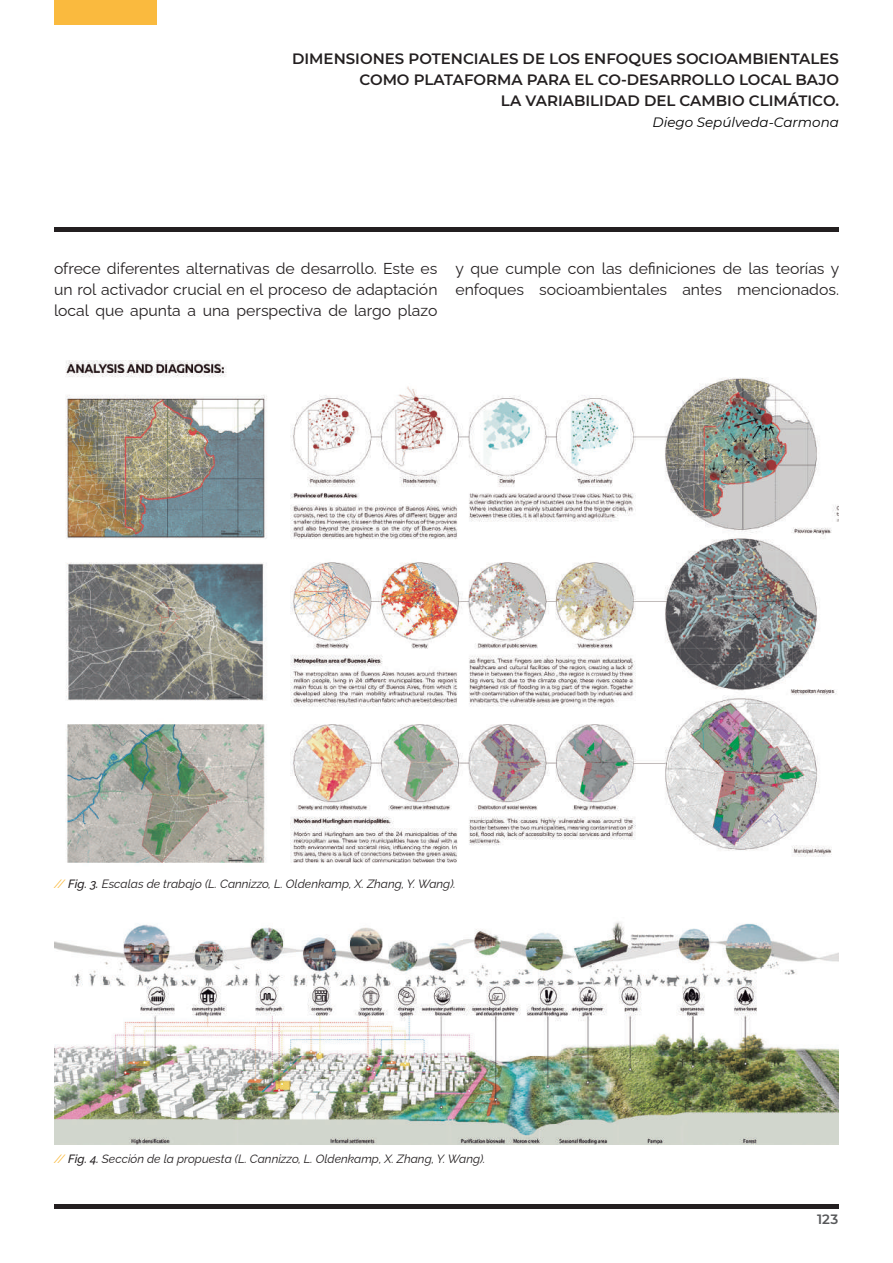
<style>
.page{position:relative;width:893px;height:1263px;background:#fff}
.page>*{position:absolute;margin:0;border:0;box-sizing:border-box;transform-origin:0 0}
.t1{font:15.75px/21px "Raleway";color:#231f20;text-align:justify}
.t2{font:600 15px/21px "Montserrat";color:#231f20;text-align:right}
.t3{font:italic 13.5px "Montserrat";color:#000001}
.t4{font:600 13.5px "Montserrat";color:#57585a}
.t5{font:italic 12px "Raleway";color:#231f20}
.s1{color:#faba3e}
.s2{font-weight:500}
</style>
<div class="page">
<div style="left:54px;top:0;width:103px;height:24px;background:#faba3e"></div>
<hr style="left:54px;top:1205px;width:785px;height:4px;background:#231f20">
<hr style="left:54px;top:227px;width:785px;height:4px;background:#231f20">
<img style="left:65px;top:361px;width:774px;height:502px">
<img style="left:54px;top:922px;width:785px;height:222px">
<p class="t2" style="left:292px;top:48px;width:548px">DIMENSIONES POTENCIALES DE LOS ENFOQUES SOCIOAMBIENTALES<br>COMO PLATAFORMA PARA EL CO-DESARROLLO LOCAL BAJO<br>LA VARIABILIDAD DEL CAMBIO CLIMÁTICO.</p>
<p class="t3" style="left:653px;top:113px;width:188px">Diego Sepúlveda-Carmona</p>
<p class="t1" style="left:54px;top:257px;width:385px">ofrece diferentes alternativas de desarrollo. Este es un rol activador crucial en el proceso de adaptación local que apunta a una perspectiva de largo plazo</p>
<p class="t1" style="left:455px;top:257px;width:385px">y que cumple con las definiciones de las teorías y enfoques socioambientales antes mencionados.</p>
<p class="t5" style="left:54px;top:874px;width:403px"><span class="s1">//</span> <span class="s2">Fig. 3.</span> Escalas de trabajo (L. Cannizzo, L. Oldenkamp, X. Zhang, Y. Wang).</p>
<p class="t5" style="left:54px;top:1149px;width:433px"><span class="s1">//</span> <span class="s2">Fig. 4.</span> Sección de la propuesta (L. Cannizzo, L. Oldenkamp, X. Zhang, Y. Wang).</p>
<p class="t4" style="left:817px;top:1210px;width:23px">123</p>
</div>
